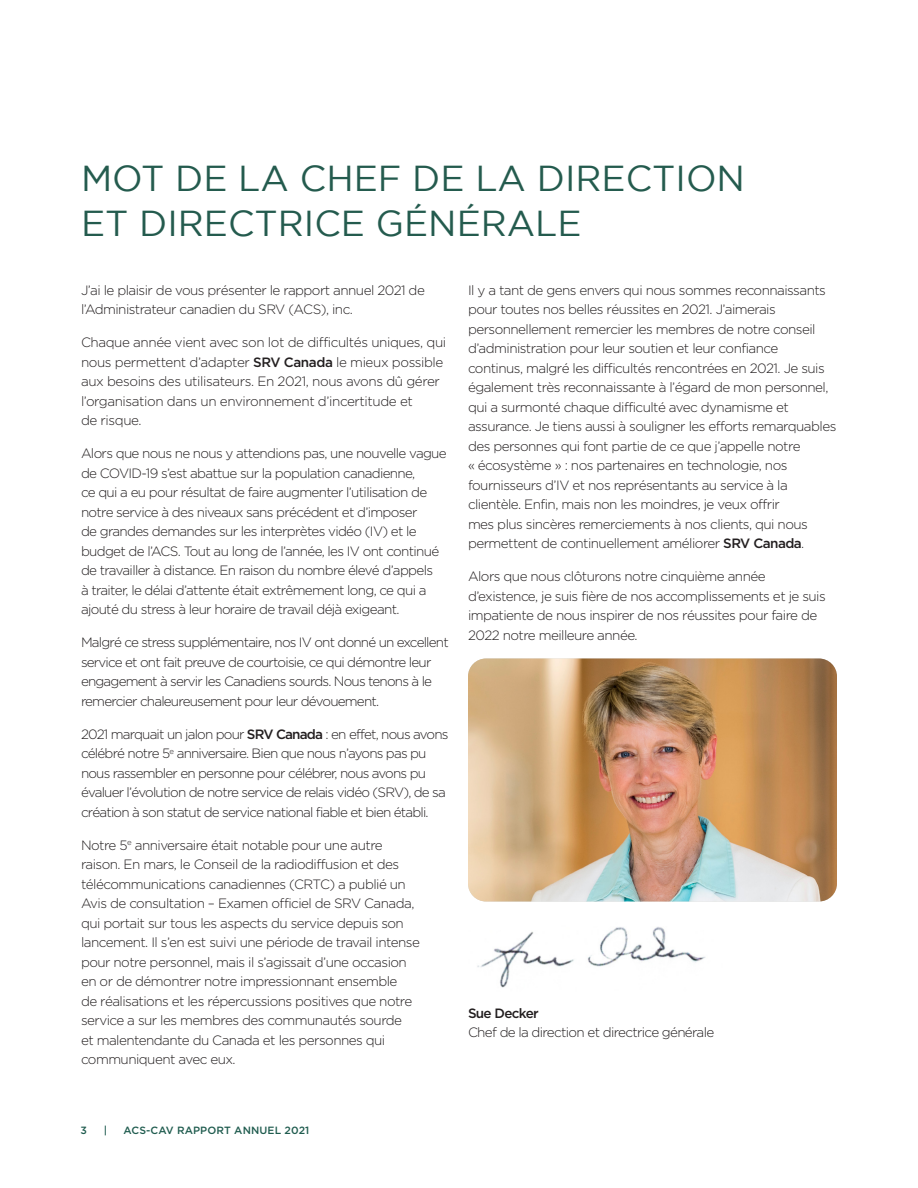
<style>
.page{position:relative;width:918px;height:1188px;background:#fff}
.page>*{position:absolute;margin:0;border:0;box-sizing:border-box;transform-origin:0 0}
.Heading{font:36px/45px "Gotham HTF";color:#245b4e}
.Body{font:300 13.5px/19.5px "Gotham";letter-spacing:-.04em;color:#231f20}
.Body-2{font:300 13.5px/19.5px "Gotham";letter-spacing:-.06em;color:#231f20}
.t1{font:500 10.5px "Gotham";letter-spacing:.01em;color:#205c4f}
.s1{font-weight:500}
</style>
<div class="page">
<img style="left:468px;top:658px;width:369px;height:244px">
<img style="left:477px;top:927px;width:229px;height:61px">
<p class="Heading" style="left:81px;top:155px;width:666px">MOT DE LA CHEF DE LA DIRECTION<br>ET DIRECTRICE GÉNÉRALE</p>
<p class="Body" style="left:81px;top:280px;width:345px">J’ai le plaisir de vous présenter le rapport annuel 2021 de l’Administrateur canadien du SRV (ACS), inc.</p>
<p class="Body" style="left:81px;top:333px;width:367px">Chaque année vient avec son lot de difficultés uniques, qui nous permettent d’adapter <span class="s1">SRV Canada</span> le mieux possible aux besoins des utilisateurs. En 2021, nous avons dû gérer l’organisation dans un environnement d’incertitude et<br>de risque.</p>
<p class="Body" style="left:81px;top:444px;width:367px">Alors que nous ne nous y attendions pas, une nouvelle vague de COVID-19 s’est abattue sur la population canadienne,<br>ce qui a eu pour résultat de faire augmenter l’utilisation de notre service à des niveaux sans précédent et d’imposer<br>de grandes demandes sur les interprètes vidéo (IV) et le budget de l’ACS. Tout au long de l’année, les IV ont continué de travailler à distance. En raison du nombre élevé d’appels<br>à traiter, le délai d’attente était extrêmement long, ce qui a ajouté du stress à leur horaire de travail déjà exigeant.</p>
<p class="Body-2" style="left:81px;top:633px;width:369px">Malgré ce stress supplémentaire, nos IV ont donné un excellent service et ont fait preuve de courtoisie, ce qui démontre leur engagement à servir les Canadiens sourds. Nous tenons à le remercier chaleureusement pour leur dévouement.</p>
<p class="Body-2" style="left:81px;top:724px;width:369px">2021 marquait un jalon pour <span class="s1">SRV Canada</span> : en effet, nous avons célébré notre 5<sup>e</sup> anniversaire. Bien que nous n’ayons pas pu nous rassembler en personne pour célébrer, nous avons pu évaluer l’évolution de notre service de relais vidéo (SRV), de sa création à son statut de service national fiable et bien établi.</p>
<p class="Body" style="left:81px;top:835px;width:340px">Notre 5<sup>e</sup> anniversaire était notable pour une autre raison. En mars, le Conseil de la radiodiffusion et des télécommunications canadiennes (CRTC) a publié un Avis de consultation – Examen officiel de SRV Canada, qui portait sur tous les aspects du service depuis son lancement. Il s’en est suivi une période de travail intense pour notre personnel, mais il s’agissait d’une occasion en or de démontrer notre impressionnant ensemble<br>de réalisations et les répercussions positives que notre service a sur les membres des communautés sourde<br>et malentendante du Canada et les personnes qui communiquent avec eux.</p>
<p class="Body" style="left:468px;top:280px;width:370px">Il y a tant de gens envers qui nous sommes reconnaissants pour toutes nos belles réussites en 2021. J’aimerais personnellement remercier les membres de notre conseil d’administration pour leur soutien et leur confiance continus, malgré les difficultés rencontrées en 2021. Je suis également très reconnaissante à l’égard de mon personnel, qui a surmonté chaque difficulté avec dynamisme et assurance. Je tiens aussi à souligner les efforts remarquables des personnes qui font partie de ce que j’appelle notre<br>« écosystème » : nos partenaires en technologie, nos fournisseurs d’IV et nos représentants au service à la clientèle. Enfin, mais non les moindres, je veux offrir<br>mes plus sincères remerciements à nos clients, qui nous permettent de continuellement améliorer <span class="s1">SRV Canada</span>.</p>
<p class="Body" style="left:468px;top:567px;width:359px">Alors que nous clôturons notre cinquième année d’existence, je suis fière de nos accomplissements et je suis impatiente de nous inspirer de nos réussites pour faire de 2022 notre meilleure année.</p>
<p class="Body" style="left:468px;top:1003px;width:248px"><span class="s1">Sue Decker<br></span>Chef de la direction et directrice générale</p>
<p class="t1" style="left:81px;top:1123px;width:8px">3</p>
<p class="t1" style="left:104px;top:1123px;width:5px">|</p>
<p class="t1" style="left:124px;top:1123px;width:187px">ACS-CAV RAPPORT ANNUEL 2021</p>
</div>
